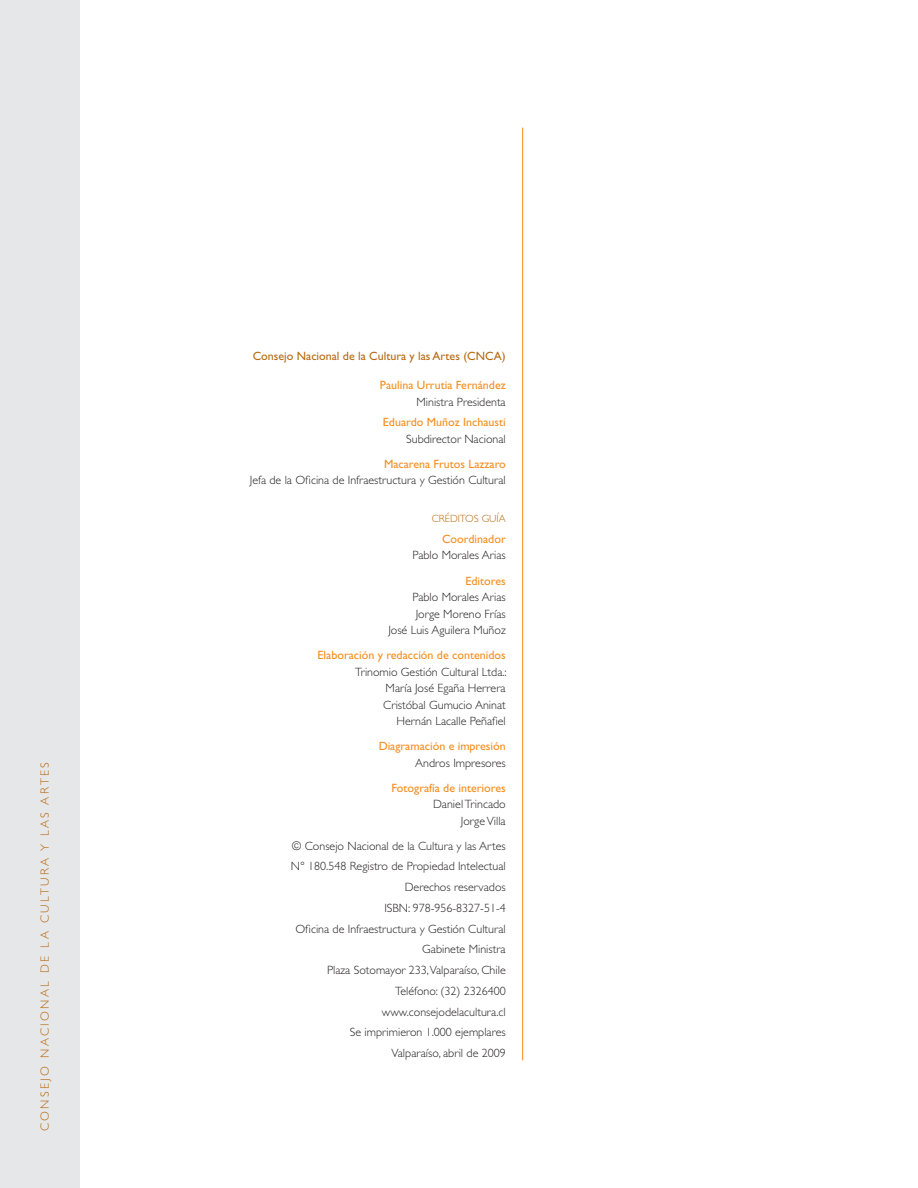
<style>
.page{position:relative;width:918px;height:1188px;background:#fff}
.page>*{position:absolute;margin:0;border:0;box-sizing:border-box;transform-origin:0 0}
.t1{font:300 12px/20.7px "Gill Sans Std";color:#231f20;text-align:right}
.t2{font:12px "Gill Sans Std";color:#f68e1e}
.t3{font:12px "Gill Sans Std";color:#b76911}
.t4{font:300 12px "Gill Sans Std";letter-spacing:.2em;color:#b76911}
.t5{font:300 10.5px "Gill Sans Std";color:#b76911}
</style>
<div class="page">
<div style="left:0;top:0;width:80px;height:1188px;background:#e6e7e9"></div>
<hr style="left:522px;top:128px;width:1px;height:932px;background:#f68e1e">
<p class="t4" style="left:38px;top:1131px;width:371px;rotate:-90deg">CONSEJO NACIONAL DE LA CULTURA Y LAS ARTES</p>
<p class="t3" style="left:253px;top:349px;width:224px">Consejo Nacional de la Cultura y las Artes (CNCA</p>
<p class="t3" style="left:502px;top:349px;width:5px">)</p>
<p class="t2" style="left:380px;top:378px;width:127px">Paulina Urrutia Fernández</p>
<p class="t1" style="left:417px;top:391px;width:91px">Ministra Presidenta</p>
<p class="t2" style="left:383px;top:416px;width:124px">Eduardo Muñoz Inchausti</p>
<p class="t1" style="left:406px;top:429px;width:101px">Subdirector Nacional</p>
<p class="t2" style="left:384px;top:457px;width:123px">Macarena Frutos Lazzaro</p>
<p class="t1" style="left:250px;top:470px;width:257px">Jefa de la Oficina de Infraestructura y Gestión Cultural</p>
<p class="t5" style="left:432px;top:513px;width:25px">Créditos</p>
<p class="t5" style="left:482px;top:513px;width:23px">Guía</p>
<p class="t2" style="left:442px;top:532px;width:65px">Coordinador</p>
<p class="t1" style="left:413px;top:545px;width:95px">Pablo Morales Arias</p>
<p class="t2" style="left:466px;top:574px;width:42px">Editores</p>
<p class="t1" style="left:388px;top:589px;width:119px;line-height:16.5px">Pablo Morales Arias<br>Jorge Moreno Frías<br>José Luis Aguilera Muñoz</p>
<p class="t2" style="left:318px;top:648px;width:190px">Elaboración y redacción de contenidos</p>
<p class="t1" style="left:355px;top:663px;width:153px;line-height:16.5px">Trinomio Gestión Cultural Ltda.:<br>María José Egaña Herrera<br>Cristóbal Gumucio Aninat<br>Hernán Lacalle Peñafiel</p>
<p class="t2" style="left:379px;top:739px;width:129px">Diagramación e impresión</p>
<p class="t1" style="left:415px;top:752px;width:92px">Andros Impresores</p>
<p class="t2" style="left:392px;top:781px;width:116px">Fotografía de interiores</p>
<p class="t1" style="left:433px;top:796px;width:74px;line-height:16.5px">Daniel Trincado<br>Jorge Villa</p>
<p class="t1" style="left:291px;top:835px;width:216px">© Consejo Nacional de la Cultura y las Artes<br>N° 180.548 Registro de Propiedad Intelectual<br>Derechos reservados<br>ISBN: 978-956-8327-51-4<br>Oficina de Infraestructura y Gestión Cultural<br>Gabinete Ministra<br>Plaza Sotomayor 233,Valparaíso, Chile<br>Teléfono: (32) 2326400 www.consejodelacultura.cl<br>Se imprimieron 1.000 ejemplares<br>Valparaíso, abril de 2009</p>
</div>
